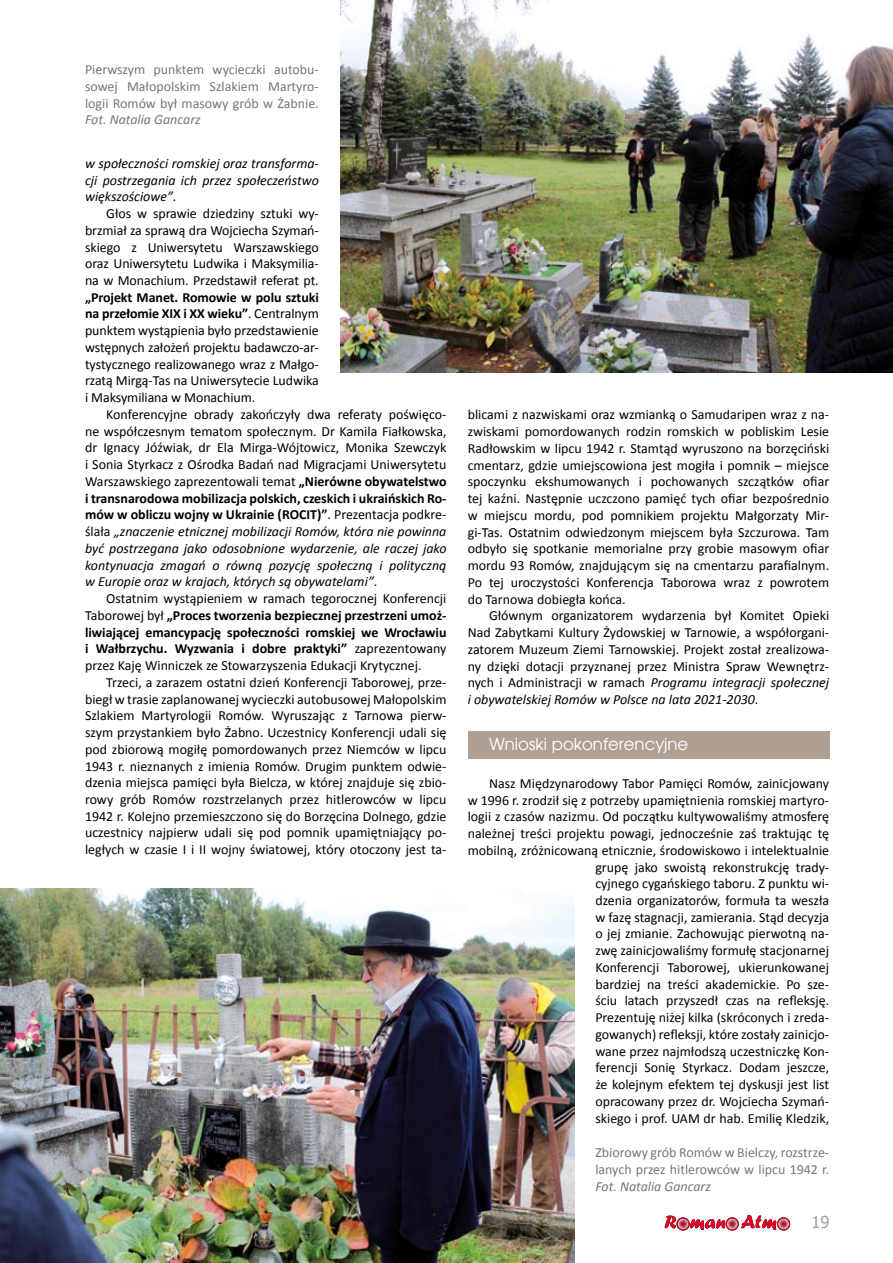
<style>
.page{position:relative;width:893px;height:1263px;background:#fff}
.page>*{position:absolute;margin:0;border:0;box-sizing:border-box;transform-origin:0 0}
.t1{font:16.5px "Avalon";color:#fff}
.t2{font:16.5px "Tahoma";color:#99a1a6}
.t3{font:13.95px/16.8px "Calibri";color:#000;text-align:justify}
.t4{font:700 13.95px/16.8px "Calibri";color:#000;text-align:justify}
.t5{font:13.95px/16.8px "Calibri";color:#72787d}
.t6{font:italic 13.95px/16.8px "Calibri";color:#000;text-align:justify}
.t7{font:italic 13.95px "Calibri";color:#72787d}
.s1{font-style:normal}
.s2{font-weight:700}
.s3{font-style:italic}
.s4{font-weight:400}
</style>
<div class="page">
<img style="left:0;top:889px;width:574px;height:374px">
<img style="left:340px;top:0;width:553px;height:373px">
<div style="left:468px;top:731px;width:361px;height:27px;background:#b09f93"></div>
<svg style="left:664px;top:1215px;width:126px;height:15px"></svg>
<p class="t5" style="left:85px;top:61px;width:235px;text-align:justify">Pierwszym punktem wycieczki autobu&shy;sowej Małopolskim Szlakiem Martyro&shy;logii Romów był masowy grób w Żabnie.</p>
<p class="t7" style="left:85px;top:111px;width:117px">Fot. Natalia Gancarz</p>
<p class="t6" style="left:85px;top:154px;width:235px">w społeczności romskiej oraz transforma&shy;cji postrzegania ich przez społeczeństwo większościowe”<span class="s1">.</span></p>
<p class="t3" style="left:85px;top:204px;width:235px;text-indent:21px">Głos w sprawie dziedziny sztuki wy&shy;brzmiał za sprawą dra Wojciecha Szymań&shy;skiego z Uniwersytetu Warszawskiego oraz Uniwersytetu Ludwika i Maksymilia&shy;na w Monachium. Przedstawił referat pt.</p>
<p class="t3" style="left:85px;top:288px;width:235px"><span class="s2">„Projekt Manet. Romowie w polu sztuki na przełomie XIX i XX wieku”</span>. Centralnym punktem wystąpienia było przedstawienie wstępnych założeń projektu badawczo-ar&shy;tystycznego realizowanego wraz z Małgo&shy;rzatą Mirgą-Tas na Uniwersytecie Ludwika i Maksymiliana w Monachium.</p>
<p class="t3" style="left:85px;top:405px;width:363px;text-indent:21px">Konferencyjne obrady zakończyły dwa referaty poświęco&shy;ne współczesnym tematom społecznym. Dr Kamila Fiałkowska, dr Ignacy Jóźwiak, dr Ela Mirga-Wójtowicz, Monika Szewczyk i Sonia Styrkacz z Ośrodka Badań nad Migracjami Uniwersytetu Warszawskiego zaprezentowali temat <span class="s2">„Nierówne obywatelstwo i transnarodowa mobilizacja polskich, czeskich i ukraińskich Ro&shy;mów w obliczu wojny w Ukrainie (ROCIT)”</span>. Prezentacja podkre&shy;ślała <span class="s3">„znaczenie etnicznej mobilizacji Romów, która nie powinna być postrzegana jako odosobnione wydarzenie, ale raczej jako kontynuacja zmagań o równą pozycję społeczną i polityczną w Europie oraz w krajach, których są obywatelami”</span>.</p>
<p class="t4" style="left:85px;top:589px;width:363px;text-indent:21px"><span class="s4">Ostatnim wystąpieniem w ramach tegorocznej Konferencji Taborowej był</span> „Proces tworzenia bezpiecznej przestrzeni umoż&shy;liwiającej emancypację społeczności romskiej we Wrocławiu i Wałbrzychu. Wyzwania i dobre praktyki” <span class="s4">zaprezentowany przez Kaję Winniczek ze Stowarzyszenia Edukacji Krytycznej.</span></p>
<p class="t3" style="left:85px;top:673px;width:363px;text-indent:21px">Trzeci, a zarazem ostatni dzień Konferencji Taborowej, prze&shy;biegł w trasie zaplanowanej wycieczki autobusowej Małopolskim Szlakiem Martyrologii Romów. Wyruszając z Tarnowa pierw&shy;szym przystankiem było Żabno. Uczestnicy Konferencji udali się pod zbiorową mogiłę pomordowanych przez Niemców w lipcu 1943 r. nieznanych z imienia Romów. Drugim punktem odwie&shy;dzenia miejsca pamięci była Bielcza, w której znajduje się zbio&shy;rowy grób Romów rozstrzelanych przez hitlerowców w lipcu 1942 r. Kolejno przemieszczono się do Borzęcina Dolnego, gdzie uczestnicy najpierw udali się pod pomnik upamiętniający po&shy;ległych w czasie I i II wojny światowej, który otoczony jest ta-</p>
<p class="t3" style="left:468px;top:406px;width:363px">blicami z nazwiskami oraz wzmianką o Samudaripen wraz z na&shy;zwiskami pomordowanych rodzin romskich w pobliskim Lesie Radłowskim w lipcu 1942 r. Stamtąd wyruszono na borzęciński cmentarz, gdzie umiejscowiona jest mogiła i pomnik – miejsce spoczynku ekshumowanych i pochowanych szczątków ofiar tej kaźni. Następnie uczczono pamięć tych ofiar bezpośrednio w miejscu mordu, pod pomnikiem projektu Małgorzaty Mir&shy;gi-Tas. Ostatnim odwiedzonym miejscem była Szczurowa. Tam odbyło się spotkanie memorialne przy grobie masowym ofiar mordu 93 Romów, znajdującym się na cmentarzu parafialnym.<br>Po tej uroczystości Konferencja Taborowa wraz z powrotem do Tarnowa dobiegła końca.</p>
<p class="t3" style="left:468px;top:607px;width:363px;text-indent:21px">Głównym organizatorem wydarzenia był Komitet Opieki Nad Zabytkami Kultury Żydowskiej w Tarnowie, a współorgani&shy;zatorem Muzeum Ziemi Tarnowskiej. Projekt został zrealizowa&shy;ny dzięki dotacji przyznanej przez Ministra Spraw Wewnętrz&shy;nych i Administracji w ramach <span class="s3">Programu integracji społecznej i obywatelskiej Romów w Polsce na lata 2021-2030</span>.</p>
<p class="t1" style="left:489px;top:734px;width:201px">Wnioski pokonferencyjne</p>
<p class="t3" style="left:468px;top:774px;width:363px;text-align:right">Nasz Międzynarodowy Tabor Pamięci Romów, zainicjowany<br>w 1996 r. zrodził się z potrzeby upamiętnienia romskiej martyro&shy;logii z czasów nazizmu. Od początku kultywowaliśmy atmosferę należnej treści projektu powagi, jednocześnie zaś traktując tę mobilną, zróżnicowaną etnicznie, środowiskowo i intelektualnie grupę jako swoistą rekonstrukcję trady-<br>cyjnego cygańskiego taboru. Z punktu wi-<br>dzenia organizatorów, formuła ta weszła<br>w fazę stagnacji, zamierania. Stąd decyzja<br>o jej zmianie. Zachowując pierwotną na-<br>zwę zainicjowaliśmy formułę stacjonarnej<br>Konferencji Taborowej, ukierunkowanej<br>bardziej na treści akademickie. Po sze-<br>ściu latach przyszedł czas na refleksję.<br>Prezentuję niżej kilka (skróconych i zreda-<br>gowanych) refleksji, które zostały zainicjo-<br>wane przez najmłodszą uczestniczkę Kon-<br>ferencji Sonię Styrkacz. Dodam jeszcze,<br>że kolejnym efektem tej dyskusji jest list<br>opracowany przez dr. Wojciecha Szymań-<br>skiego i prof. UAM dr hab. Emilię Kledzik,</p>
<p class="t5" style="left:595px;top:1143px;width:235px">Zbiorowy grób Romów w Bielczy, rozstrze&shy;lanych przez hitlerowców w lipcu 1942 r.</p>
<p class="t7" style="left:595px;top:1177px;width:117px">Fot. Natalia Gancarz</p>
<p class="t2" style="left:811px;top:1211px;width:9px">19</p>
</div>
